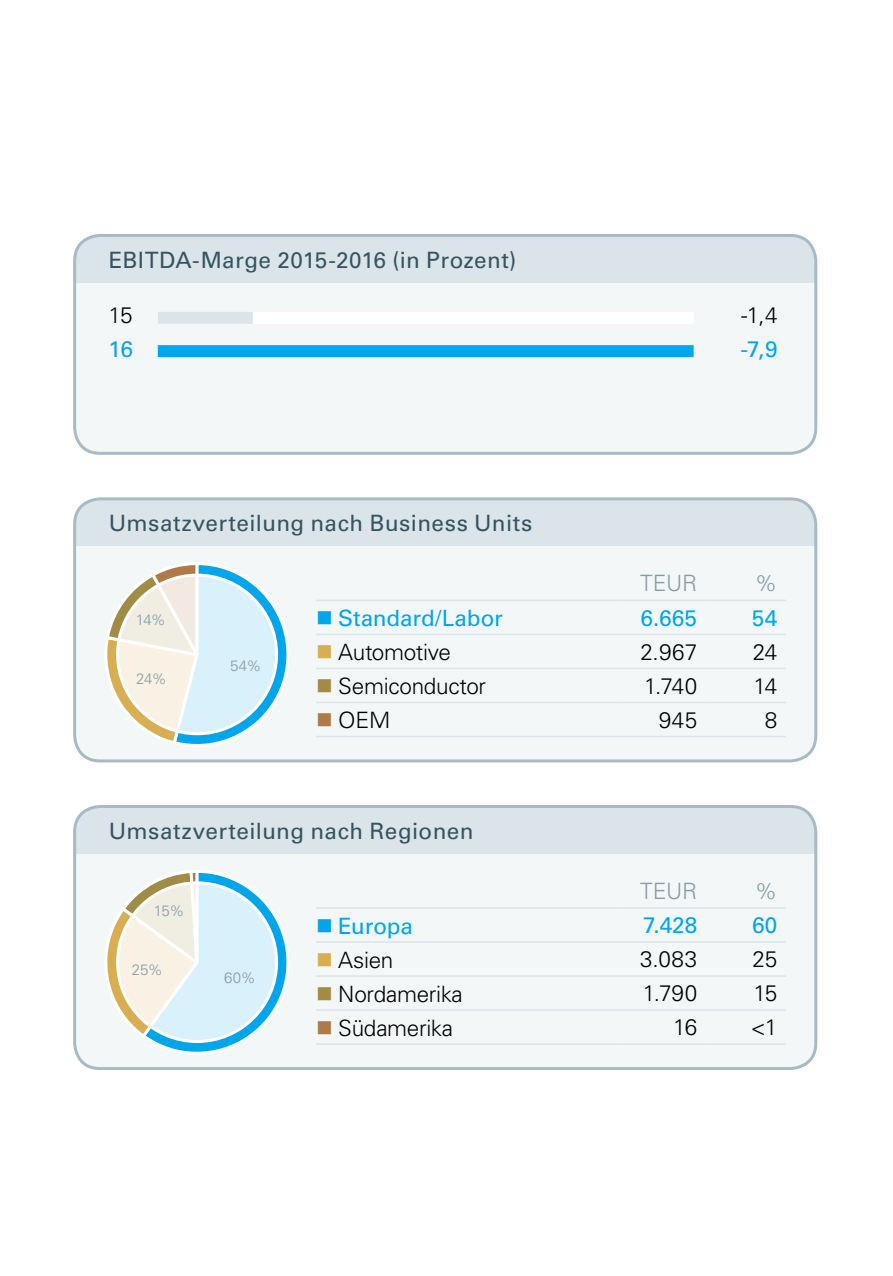
<style>
.page{position:relative;width:893px;height:1276px;background:#fff}
.page>*{position:absolute;margin:0;border:0;box-sizing:border-box;transform-origin:0 0}
.t1{font:255px "Chartwell Pies";color:#00a6eb}
.t2{font:255px "Chartwell Pies";color:#af7a47}
.t3{font:300 22.5px "Univers LT Std";letter-spacing:-.01em;color:#000}
.t4{font:22.5px "Univers LT Std";letter-spacing:.02em;color:#355460}
.t5{font:22.5px "Univers LT Std";letter-spacing:-.005em;color:#00a6eb}
.t6{font:300 22.5px "Univers LT Std";letter-spacing:-.005em;color:#869ba8}
.t7{font:300 15px "Univers LT Std";letter-spacing:-.01em;color:#869ba8}
.s1{color:#d9ad52}
.s2{color:#a18c46}
.s3{color:#af7a47}
</style>
<div class="page">
<div style="left:75px;top:499px;width:741px;height:262px;background:#f4f7f8;border-radius:26px"></div>
<div style="left:75px;top:499px;width:741px;height:47px;background:#dbe4e9"></div>
<div style="left:73px;top:497px;width:744px;height:265px;border:3px solid #a9bac5;border-radius:26px"></div>
<svg style="left:105px;top:563px;width:184px;height:183px"></svg>
<div style="left:118px;top:575px;width:159px;height:159px;background:#fff;border-radius:50%"></div>
<div style="left:116px;top:573px;width:162px;height:162px;border:3px solid #fff;border-radius:50%"></div>
<hr style="left:316px;top:599px;width:301px;height:2px;background:#dbe4e9">
<hr style="left:617px;top:599px;width:89px;height:2px;background:#dbe4e9">
<hr style="left:706px;top:599px;width:80px;height:2px;background:#dbe4e9">
<hr style="left:316px;top:633px;width:301px;height:2px;background:#dbe4e9">
<hr style="left:617px;top:633px;width:89px;height:2px;background:#dbe4e9">
<hr style="left:706px;top:633px;width:80px;height:2px;background:#dbe4e9">
<hr style="left:316px;top:668px;width:301px;height:1px;background:#dbe4e9">
<hr style="left:617px;top:668px;width:89px;height:1px;background:#dbe4e9">
<hr style="left:706px;top:668px;width:80px;height:1px;background:#dbe4e9">
<hr style="left:316px;top:702px;width:301px;height:1px;background:#dbe4e9">
<hr style="left:617px;top:702px;width:89px;height:1px;background:#dbe4e9">
<hr style="left:706px;top:702px;width:80px;height:1px;background:#dbe4e9">
<hr style="left:316px;top:736px;width:301px;height:1px;background:#dbe4e9">
<hr style="left:617px;top:736px;width:89px;height:1px;background:#dbe4e9">
<hr style="left:706px;top:736px;width:80px;height:1px;background:#dbe4e9">
<div style="left:75px;top:806px;width:741px;height:262px;background:#f4f7f8;border-radius:26px"></div>
<div style="left:75px;top:806px;width:741px;height:47px;background:#dbe4e9"></div>
<div style="left:73px;top:805px;width:744px;height:265px;border:3px solid #a9bac5;border-radius:26px"></div>
<hr style="left:316px;top:907px;width:301px;height:1px;background:#dbe4e9">
<hr style="left:617px;top:907px;width:89px;height:1px;background:#dbe4e9">
<hr style="left:706px;top:907px;width:80px;height:1px;background:#dbe4e9">
<hr style="left:316px;top:941px;width:301px;height:2px;background:#dbe4e9">
<hr style="left:617px;top:941px;width:89px;height:2px;background:#dbe4e9">
<hr style="left:706px;top:941px;width:80px;height:2px;background:#dbe4e9">
<hr style="left:316px;top:975px;width:301px;height:2px;background:#dbe4e9">
<hr style="left:617px;top:975px;width:89px;height:2px;background:#dbe4e9">
<hr style="left:706px;top:975px;width:80px;height:2px;background:#dbe4e9">
<hr style="left:316px;top:1009px;width:301px;height:2px;background:#dbe4e9">
<hr style="left:617px;top:1009px;width:89px;height:2px;background:#dbe4e9">
<hr style="left:706px;top:1009px;width:80px;height:2px;background:#dbe4e9">
<hr style="left:316px;top:1043px;width:301px;height:2px;background:#dbe4e9">
<hr style="left:617px;top:1043px;width:89px;height:2px;background:#dbe4e9">
<hr style="left:706px;top:1043px;width:80px;height:2px;background:#dbe4e9">
<svg style="left:105px;top:870px;width:184px;height:184px"></svg>
<div style="left:118px;top:883px;width:159px;height:158px;background:#fff;border-radius:50%"></div>
<div style="left:116px;top:881px;width:162px;height:162px;border:3px solid #fff;border-radius:50%"></div>
<div style="left:75px;top:235px;width:741px;height:218px;background:#f4f7f8;border-radius:26px"></div>
<div style="left:75px;top:235px;width:741px;height:47px;background:#dbe4e9"></div>
<div style="left:73px;top:234px;width:744px;height:221px;border:3px solid #a9bac5;border-radius:26px"></div>
<div style="left:158px;top:345px;width:536px;height:12px;background:#00a6eb"></div>
<div style="left:158px;top:312px;width:536px;height:12px;background:#fff"></div>
<div style="left:158px;top:312px;width:95px;height:12px;background:#dbe4e9"></div>
<p class="t4" style="left:109px;top:247px;width:409px">EBITDA-Marge 2015-2016 (in Prozent)</p>
<p class="t3" style="left:108px;top:301px;width:26px">15</p>
<p class="t5" style="left:108px;top:336px;width:26px">16</p>
<p class="t3" style="left:741px;top:301px;width:38px">-1,4</p>
<p class="t5" style="left:740px;top:336px;width:39px">-7,9</p>
<p class="t4" style="left:109px;top:510px;width:425px">Umsatzverteilung nach Business Units</p>
<h1 class="t1" style="left:93px;top:498px;width:404px">54+<span class="s1">2</span><span class="s2">14</span><span class="s3">8</span></h1>
<p class="t6" style="left:640px;top:569px;width:59px">TEUR</p>
<p class="t6" style="left:755px;top:569px;width:24px">%</p>
<p class="t5" style="left:316px;top:605px;width:188px">■ Standard/Labor</p>
<p class="t5" style="left:640px;top:604px;width:58px">6.665</p>
<p class="t5" style="left:752px;top:604px;width:27px">54</p>
<p class="t3" style="left:316px;top:638px;width:136px"><span class="s1">■</span> Automotive</p>
<p class="t3" style="left:641px;top:638px;width:58px">2.967</p>
<p class="t3" style="left:753px;top:638px;width:26px">24</p>
<p class="t3" style="left:316px;top:672px;width:171px"><span class="s2">■</span> Semiconductor</p>
<p class="t3" style="left:644px;top:672px;width:55px">1.740</p>
<p class="t3" style="left:753px;top:672px;width:25px">14</p>
<p class="t3" style="left:316px;top:706px;width:75px"><span class="s3">■</span> OEM</p>
<p class="t3" style="left:659px;top:706px;width:40px">945</p>
<p class="t3" style="left:765px;top:706px;width:14px">8</p>
<p class="t7" style="left:136px;top:611px;width:32px">14%</p>
<p class="t7" style="left:230px;top:657px;width:33px">54%</p>
<p class="t7" style="left:136px;top:670px;width:32px">24%</p>
<p class="t4" style="left:109px;top:817px;width:366px">Umsatzverteilung nach Regionen</p>
<h1 class="t1" style="left:93px;top:806px;width:404px">60+<span class="s1">25</span><span class="s2">4</span></h1>
<h1 class="t2" style="left:301px;top:806px;width:111px">1</h1>
<p class="t7" style="left:154px;top:902px;width:32px">15%</p>
<p class="t7" style="left:132px;top:960px;width:33px">25%</p>
<p class="t7" style="left:224px;top:968px;width:33px">60%</p>
<p class="t6" style="left:640px;top:877px;width:59px">TEUR</p>
<p class="t6" style="left:755px;top:877px;width:24px">%</p>
<p class="t5" style="left:316px;top:912px;width:98px">■ Europa</p>
<p class="t5" style="left:643px;top:912px;width:56px">7.428</p>
<p class="t5" style="left:752px;top:912px;width:27px">60</p>
<p class="t3" style="left:316px;top:946px;width:79px"><span class="s1">■</span> Asien</p>
<p class="t3" style="left:640px;top:945px;width:59px">3.083</p>
<p class="t3" style="left:753px;top:945px;width:26px">25</p>
<p class="t3" style="left:316px;top:980px;width:148px"><span class="s2">■</span> Nordamerika</p>
<p class="t3" style="left:643px;top:979px;width:56px">1.790</p>
<p class="t3" style="left:753px;top:979px;width:25px">15</p>
<p class="t3" style="left:316px;top:1014px;width:138px"><span class="s3">■</span> Südamerika</p>
<p class="t3" style="left:673px;top:1013px;width:26px">16</p>
<p class="t3" style="left:751px;top:1013px;width:28px">&lt;1</p>
</div>
